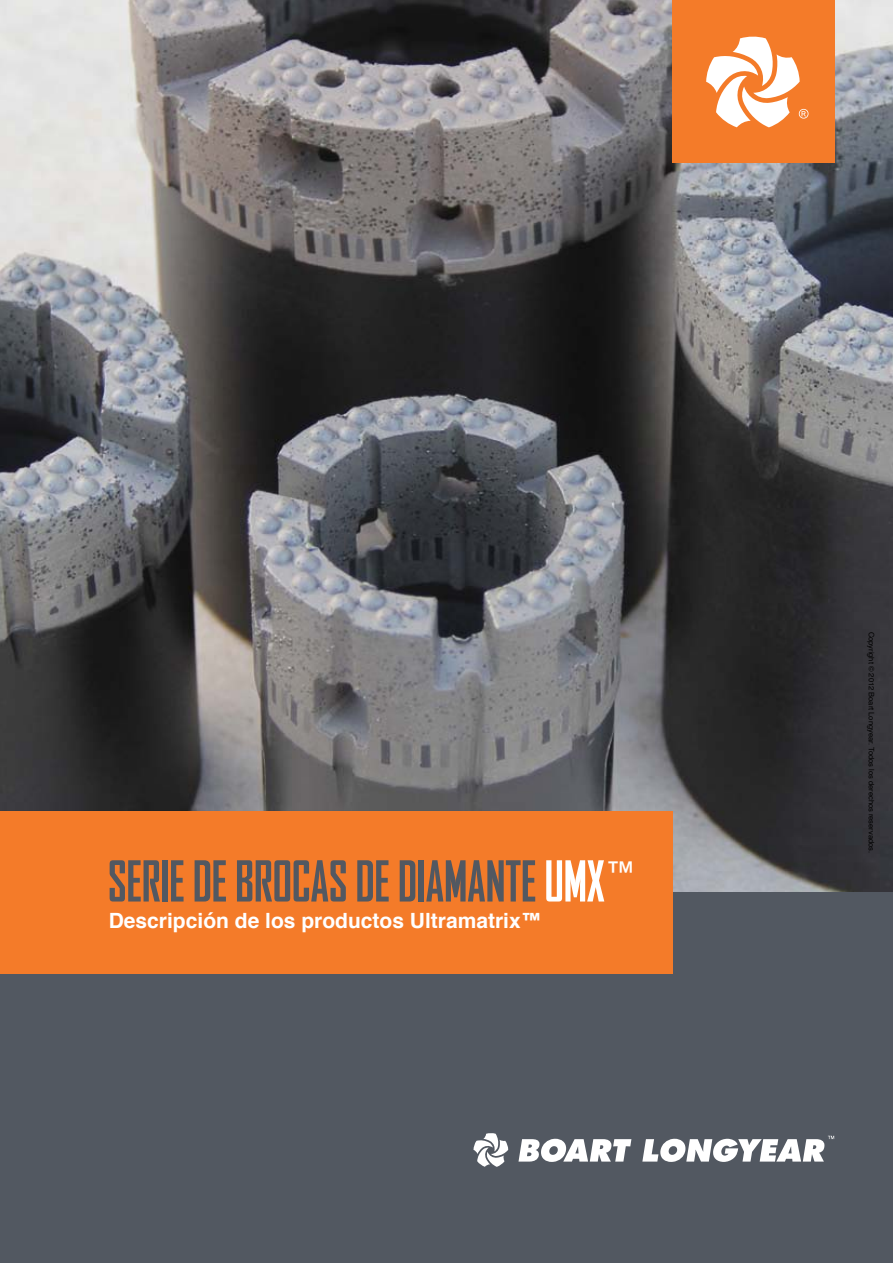
<style>
.page{position:relative;width:893px;height:1263px;background:#fff}
.page>*{position:absolute;margin:0;border:0;box-sizing:border-box;transform-origin:0 0}
.t1{font:700 condensed 54px "Agency FB";color:#525861}
.t2{font:700 21px "Helvetica";color:#fff}
.t3{font:7.5px "Helvetica";color:#000}
.s1{color:#fff}
</style>
<div class="page">
<img style="left:0;top:0;width:893px;height:893px">
<div style="left:0;top:893px;width:893px;height:370px;background:#525861"></div>
<div style="left:0;top:812px;width:672px;height:162px;background:#f47b29"></div>
<div style="left:672px;top:0;width:162px;height:162px;background:#f47b29"></div>
<svg style="left:706px;top:37px;width:102px;height:90px"></svg>
<svg style="left:518px;top:1139px;width:113px;height:23px"></svg>
<svg style="left:473px;top:1133px;width:35px;height:34px"></svg>
<svg style="left:642px;top:1136px;width:192px;height:26px"></svg>
<h1 class="t1" style="left:108px;top:850px;width:530px">SERIE DE BROCAS DE DIAMANTE <span class="s1">UMX</span><sup>™</sup></h1>
<h2 class="t2" style="left:109px;top:903px;width:434px">Descripción de los productos Ultramatrix™</h2>
<p class="t3" style="left:877px;top:632px;width:223px;rotate:90deg">Copyright © 2012 Boart Longyear. Todos los derechos reservados.</p>
</div>
